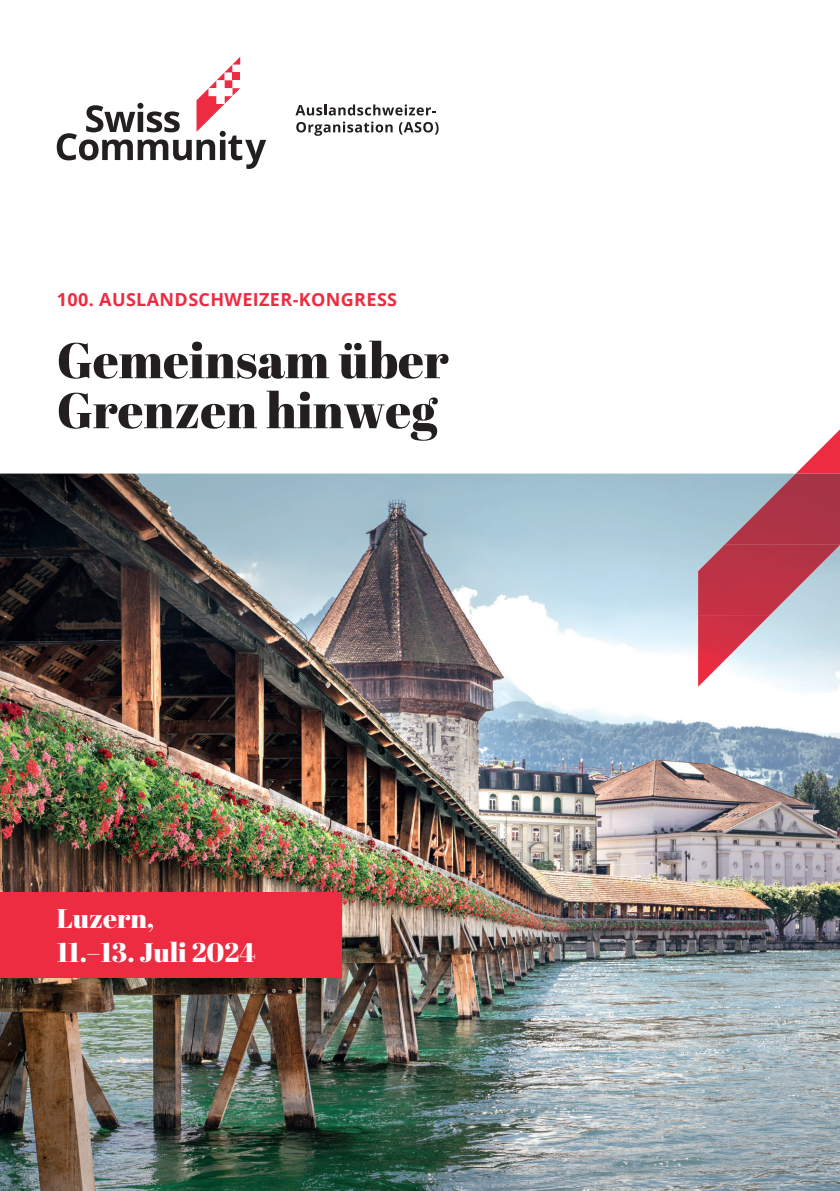
<style>
.page{position:relative;width:840px;height:1191px;background:#fff}
.page>*{position:absolute;margin:0;border:0;box-sizing:border-box;transform-origin:0 0}
.t1{font:50px/50px "Abril Fatface";color:#231f20}
.t2{font:27px/34px "Abril Fatface";color:#fff}
.t3{font:700 18px "Open Sans";letter-spacing:.02em;color:#ed2c41}
</style>
<div class="page">
<img style="left:0;top:473px;width:839px;height:718px">
<svg style="left:796px;top:430px;width:43px;height:43px"></svg>
<img style="left:724px;top:473px;width:115px;height:71px">
<img style="left:697px;top:544px;width:142px;height:72px">
<img style="left:697px;top:615px;width:72px;height:72px">
<div style="left:0;top:892px;width:341px;height:85px;background:#ed2c41"></div>
<svg style="left:57px;top:57px;width:209px;height:112px"></svg>
<svg style="left:296px;top:121px;width:96px;height:15px"></svg>
<svg style="left:399px;top:122px;width:39px;height:13px"></svg>
<svg style="left:295px;top:104px;width:140px;height:11px"></svg>
<p class="t3" style="left:57px;top:286px;width:342px">100. AUSLANDSCHWEIZER-KONGRESS</p>
<h1 class="t1" style="left:57px;top:334px;width:393px">Gemeinsam über<br>Grenzen hinweg</h1>
<h2 class="t2" style="left:57px;top:901px;width:200px">Luzern,<br>11.–13. Juli 2024</h2>
</div>
